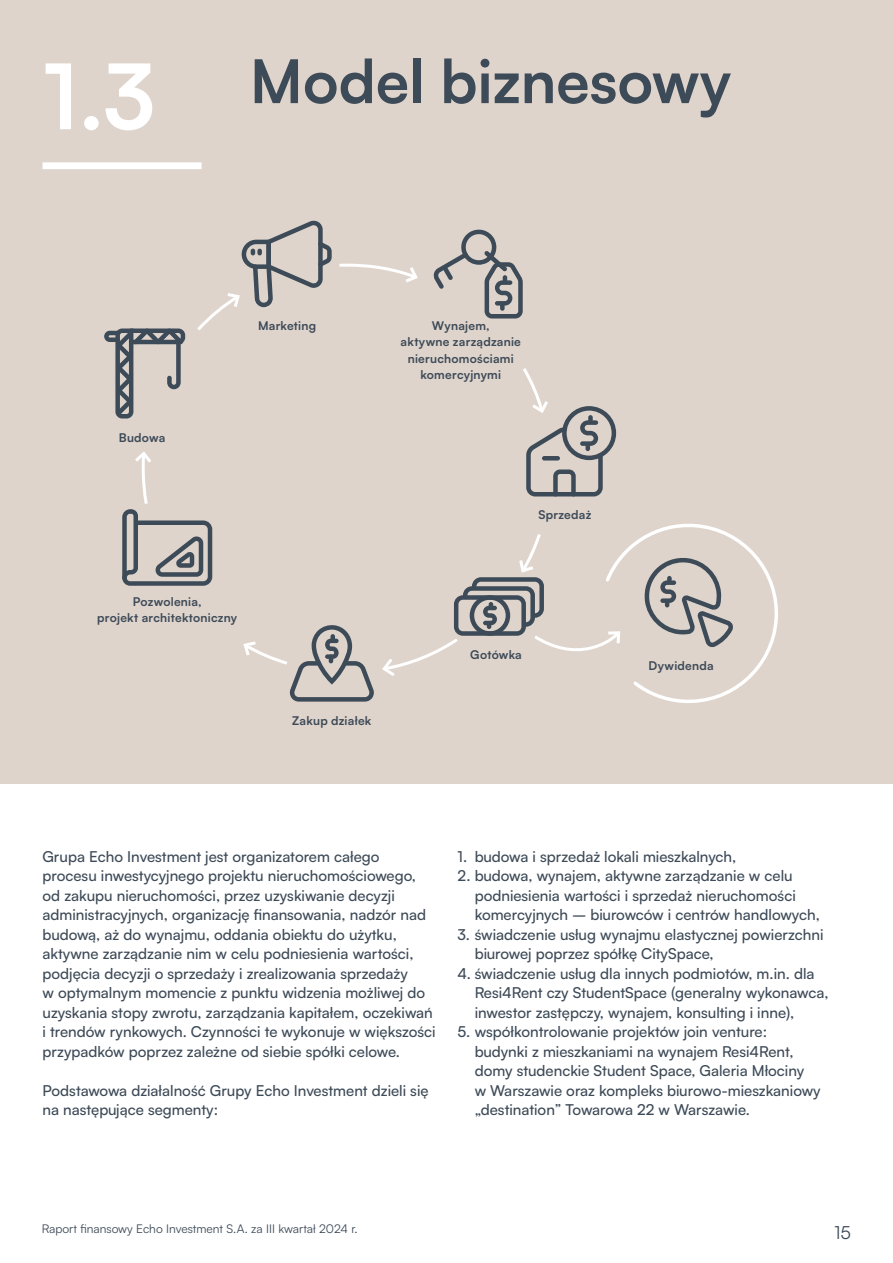
<style>
.page{position:relative;width:893px;height:1263px;background:#fff}
.page>*{position:absolute;margin:0;border:0;box-sizing:border-box;transform-origin:0 0}
.t1{font:700 90px "Satoshi";color:#fff}
.t2{font:700 60px "Satoshi";color:#3d4a57}
.t3{font:18px "Satoshi";color:#3d4a57}
.t4{font:500 15px/19.5px "Satoshi";color:#3d4a57}
.t5{font:700 12px/16.5px "Satoshi";letter-spacing:.02em;color:#3d4a57;text-align:center}
.t6{font:12px "Satoshi";color:#3d4a57}
</style>
<div class="page">
<div style="left:0;top:0;width:893px;height:784px;background:#ded4cc"></div>
<svg style="left:523px;top:368px;width:93px;height:128px"></svg>
<svg style="left:197px;top:220px;width:221px;height:110px"></svg>
<svg style="left:104px;top:328px;width:81px;height:90px"></svg>
<svg style="left:433px;top:229px;width:90px;height:89px"></svg>
<svg style="left:122px;top:451px;width:90px;height:135px"></svg>
<svg style="left:382px;top:523px;width:396px;height:180px"></svg>
<svg style="left:243px;top:625px;width:131px;height:77px"></svg>
<div style="left:43px;top:162px;width:159px;height:7px;background:#fff"></div>
<h1 class="t1" style="left:43px;top:31px;width:114px">1.3</h1>
<h2 class="t2" style="left:250px;top:38px;width:483px">Model biznesowy</h2>
<p class="t5" style="left:119px;top:428px;width:48px">Budowa</p>
<p class="t5" style="left:258px;top:316px;width:60px">Marketing</p>
<p class="t5" style="left:401px;top:317px;width:122px">Wynajem,<br>aktywne zarządzanie nieruchomościami komercyjnymi</p>
<p class="t5" style="left:538px;top:506px;width:55px">Sprzedaż</p>
<p class="t5" style="left:97px;top:592px;width:142px">Pozwolenia,<br>projekt architektoniczny</p>
<p class="t5" style="left:292px;top:712px;width:81px">Zakup działek</p>
<p class="t5" style="left:470px;top:646px;width:53px">Gotówka</p>
<p class="t5" style="left:648px;top:657px;width:67px">Dywidenda</p>
<p class="t4" style="left:43px;top:846px;width:395px">Grupa Echo Investment jest organizatorem całego procesu inwestycyjnego projektu nieruchomościowego, od zakupu nieruchomości, przez uzyskiwanie decyzji administracyjnych, organizację finansowania, nadzór nad budową, aż do wynajmu, oddania obiektu do użytku, aktywne zarządzanie nim w celu podniesienia wartości, podjęcia decyzji o sprzedaży i zrealizowania sprzedaży<br>w optymalnym momencie z punktu widzenia możliwej do uzyskania stopy zwrotu, zarządzania kapitałem, oczekiwań i trendów rynkowych. Czynności te wykonuje w większości przypadków poprzez zależne od siebie spółki celowe.</p>
<p class="t4" style="left:43px;top:1080px;width:388px">Podstawowa działalność Grupy Echo Investment dzieli się na następujące segmenty:</p>
<p class="t4" style="left:458px;top:846px;width:280px">1. budowa i sprzedaż lokali mieszkalnych,</p>
<p class="t4" style="left:475px;top:865px;width:347px;text-indent:-17px">2. budowa, wynajem, aktywne zarządzanie w celu podniesienia wartości i sprzedaż nieruchomości komercyjnych – biurowców i centrów handlowych,</p>
<p class="t4" style="left:475px;top:924px;width:350px;text-indent:-17px">3. świadczenie usług wynajmu elastycznej powierzchni biurowej poprzez spółkę CitySpace,</p>
<p class="t4" style="left:475px;top:963px;width:355px;text-indent:-17px">4. świadczenie usług dla innych podmiotów, m.in. dla<br>Resi4Rent czy StudentSpace (generalny wykonawca, inwestor zastępczy, wynajem, konsulting i inne),</p>
<p class="t4" style="left:475px;top:1021px;width:348px;text-indent:-17px">5. współkontrolowanie projektów join venture: budynki z mieszkaniami na wynajem Resi4Rent, domy studenckie Student Space, Galeria Młociny<br>w Warszawie oraz kompleks biurowo-mieszkaniowy „destination” Towarowa 22 w Warszawie.</p>
<p class="t6" style="left:42px;top:1220px;width:318px">Raport finansowy Echo Investment S.A. za III kwartał 2024 r.</p>
<p class="t3" style="left:835px;top:1220px;width:18px">15</p>
</div>
